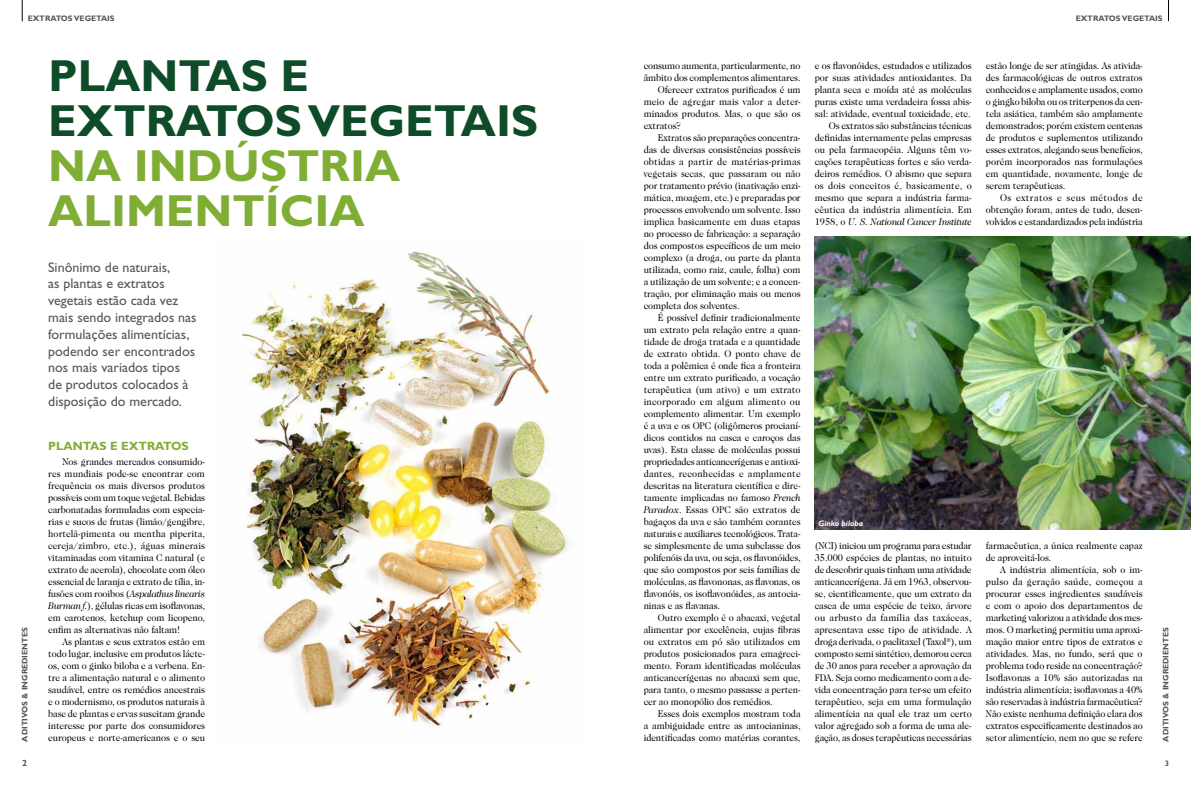
<style>
.page{position:relative;width:1191px;height:794px;background:#fff}
.page>*{position:absolute;margin:0;border:0;box-sizing:border-box;transform-origin:0 0}
.t1{font:700 45px/45px "Gill Sans";color:#0d4b29}
.t2{font:700 45px/45px "Gill Sans";color:#80ae35}
.t3{font:14px/16.8px "Gill Sans";color:#58585a}
.t4{font:700 12px "Gill Sans";color:#80ae35}
.t5{font:10px/12px "Caslon 224 IT Cby BT";letter-spacing:-.01em;color:#000;text-align:justify;scale:.93 1}
.t6{font:10px "Caslon 224 IT Cby BT";letter-spacing:.015em;color:#000;scale:.93 1}
.t7{font:10px "Caslon 224 IT Cby BT";letter-spacing:.02em;color:#000;scale:.93 1}
.t8{font:700 9px "Gill Sans";color:#58585a}
.t9{font:700 8px "Gill Sans";color:#58585a}
.t10{font:italic 700 8px "Gill Sans";color:#fff}
.s1{font-style:italic}
</style>
<div class="page">
<svg style="left:22px;top:0;width:1px;height:21px"></svg>
<svg style="left:1168px;top:0;width:1px;height:21px"></svg>
<img style="left:242px;top:251px;width:326px;height:476px">
<img style="left:814px;top:237px;width:377px;height:292px">
<p class="t9" style="left:28px;top:14px;width:19px">EXTRATOS</p>
<p class="t9" style="left:74px;top:14px;width:7px">VEGETAIS</p>
<p class="t9" style="left:1075px;top:14px;width:19px">EXTRATOS</p>
<p class="t9" style="left:1121px;top:14px;width:7px">VEGETAIS</p>
<p class="t9" style="left:20px;top:741px;width:116px;rotate:-90deg">ADITIVOS &amp; INGREDIENTES</p>
<p class="t8" style="left:22px;top:757px;width:6px">2</p>
<h1 class="t1" style="left:48px;top:53px;width:491px">PLANTAS E<br>EXTRATOS VEGETAIS</h1>
<h1 class="t2" style="left:48px;top:143px;width:353px">NA INDÚSTRIA<br>ALIMENTÍCIA</h1>
<h2 class="t3" style="left:48px;top:258px;width:150px">Sinônimo de naturais,<br>as plantas e extratos vegetais estão cada vez mais sendo integrados nas formulações alimentícias, podendo ser encontrados nos mais variados tipos de produtos colocados à disposição do mercado.</h2>
<p class="t4" style="left:48px;top:439px;width:25px">PLANTAS</p>
<p class="t4" style="left:110px;top:439px;width:38px">E EXTRATOS</p>
<p class="t5" style="left:48px;top:455px;width:170px;text-indent:14px">Nos grandes mercados consumido&shy;res mundiais pode-se encontrar com frequência os mais diversos produtos possíveis com um toque vegetal. Bebidas carbonatadas formuladas com especia&shy;rias e sucos de frutas (limão/gengibre, hortelã-pimenta ou mentha piperita, cereja/zimbro, etc.), águas minerais vitaminadas com vitamina C natural (e extrato de acerola), chocolate com óleo essencial de laranja e extrato de tília, in&shy;fusões com rooibos (<span class="s1">Aspalathus linearis Burman f.</span>), gélulas ricas em isoflavonas, em carotenos, ketchup com licopeno, enfim as alternativas não faltam!</p>
<p class="t5" style="left:48px;top:635px;width:170px;text-indent:14px">As plantas e seus extratos estão em todo lugar, inclusive em produtos lácte&shy;os, com o ginko biloba e a verbena. En&shy;tre a alimentação natural e o alimento saudável, entre os remédios ancestrais e o modernismo, os produtos naturais à base de plantas e ervas suscitam grande interesse por parte dos consumidores europeus e norte-americanos e o seu</p>
<p class="t5" style="left:644px;top:59px;width:170px">consumo aumenta, particularmente, no</p>
<p class="t5" style="left:644px;top:71px;width:170px">âmbito dos complementos alimentares.</p>
<p class="t5" style="left:658px;top:83px;width:155px">Oferecer extratos purificados é um</p>
<p class="t6" style="left:644px;top:95px;width:170px">meio de agregar mais valor a deter-</p>
<p class="t5" style="left:644px;top:107px;width:170px">minados produtos. Mas, o que são os</p>
<p class="t5" style="left:644px;top:119px;width:41px">extratos?</p>
<p class="t5" style="left:658px;top:131px;width:155px">Extratos são preparações concentra-</p>
<p class="t5" style="left:644px;top:143px;width:170px">das de diversas consistências possíveis</p>
<p class="t7" style="left:644px;top:155px;width:170px">obtidas a partir de matérias-primas</p>
<p class="t5" style="left:644px;top:167px;width:170px">vegetais secas, que passaram ou não</p>
<p class="t5" style="left:644px;top:179px;width:170px">por tratamento prévio (inativação enzi-</p>
<p class="t5" style="left:644px;top:191px;width:170px">mática, moagem, etc.) e preparadas por</p>
<p class="t5" style="left:644px;top:203px;width:170px">processos envolvendo um solvente. Isso</p>
<p class="t5" style="left:644px;top:215px;width:170px">implica basicamente em duas etapas</p>
<p class="t5" style="left:644px;top:227px;width:170px">no processo de fabricação: a separação</p>
<p class="t5" style="left:644px;top:239px;width:170px">dos compostos específicos de um meio</p>
<p class="t5" style="left:644px;top:251px;width:170px">complexo (a droga, ou parte da planta</p>
<p class="t5" style="left:644px;top:263px;width:170px">utilizada, como raiz, caule, folha) com</p>
<p class="t5" style="left:644px;top:275px;width:170px">a utilização de um solvente; e a concen-</p>
<p class="t5" style="left:644px;top:287px;width:170px">tração, por eliminação mais ou menos</p>
<p class="t5" style="left:644px;top:299px;width:105px">completa dos solventes.</p>
<p class="t5" style="left:658px;top:311px;width:155px">É possível definir tradicionalmente</p>
<p class="t5" style="left:644px;top:323px;width:170px">um extrato pela relação entre a quan-</p>
<p class="t5" style="left:644px;top:335px;width:170px">tidade de droga tratada e a quantidade</p>
<p class="t5" style="left:644px;top:347px;width:170px">de extrato obtida. O ponto chave de</p>
<p class="t5" style="left:644px;top:359px;width:170px">toda a polêmica é onde fica a fronteira</p>
<p class="t5" style="left:644px;top:371px;width:170px">entre um extrato purificado, a vocação</p>
<p class="t5" style="left:644px;top:383px;width:170px">terapêutica (um ativo) e um extrato</p>
<p class="t7" style="left:644px;top:395px;width:170px">incorporado em algum alimento ou</p>
<p class="t5" style="left:644px;top:407px;width:170px">complemento alimentar. Um exemplo</p>
<p class="t5" style="left:644px;top:419px;width:170px">é a uva e os OPC (oligômeros procianí-</p>
<p class="t5" style="left:644px;top:431px;width:170px">dicos contidos na casca e caroços das</p>
<p class="t5" style="left:644px;top:443px;width:170px">uvas). Esta classe de moléculas possui</p>
<p class="t5" style="left:644px;top:455px;width:170px">propriedades anticancerígenas e antioxi-</p>
<p class="t6" style="left:644px;top:467px;width:170px">dantes, reconhecidas e amplamente</p>
<p class="t5" style="left:644px;top:479px;width:170px">descritas na literatura científica e dire-</p>
<p class="t5" style="left:644px;top:491px;width:170px">tamente implicadas no famoso <span class="s1">French</span></p>
<p class="t5" style="left:644px;top:503px;width:170px"><span class="s1">Paradox</span>. Essas OPC são extratos de</p>
<p class="t5" style="left:644px;top:515px;width:170px">bagaços da uva e são também corantes</p>
<p class="t5" style="left:644px;top:527px;width:170px">naturais e auxiliares tecnológicos. Trata-</p>
<p class="t5" style="left:644px;top:539px;width:170px">se simplesmente de uma subclasse dos</p>
<p class="t5" style="left:644px;top:551px;width:170px">polifenóis da uva, ou seja, os flavonóides,</p>
<p class="t5" style="left:644px;top:563px;width:170px">que são compostos por seis famílias de</p>
<p class="t5" style="left:644px;top:575px;width:170px">moléculas, as flavononas, as flavonas, os</p>
<p class="t5" style="left:644px;top:587px;width:170px">flavonóis, os isoflavonóides, as antocia-</p>
<p class="t5" style="left:644px;top:599px;width:84px">ninas e as flavanas.</p>
<p class="t5" style="left:658px;top:611px;width:155px">Outro exemplo é o abacaxi, vegetal</p>
<p class="t5" style="left:644px;top:623px;width:170px">alimentar por excelência, cujas fibras</p>
<p class="t5" style="left:644px;top:635px;width:170px">ou extratos em pó são utilizados em</p>
<p class="t5" style="left:644px;top:647px;width:170px">produtos posicionados para emagreci-</p>
<p class="t5" style="left:644px;top:659px;width:170px">mento. Foram identificadas moléculas</p>
<p class="t5" style="left:644px;top:671px;width:170px">anticancerígenas no abacaxi sem que,</p>
<p class="t5" style="left:644px;top:683px;width:170px">para tanto, o mesmo passasse a perten-</p>
<p class="t5" style="left:644px;top:695px;width:140px">cer ao monopólio dos remédios.</p>
<p class="t5" style="left:658px;top:707px;width:155px">Esses dois exemplos mostram toda</p>
<p class="t5" style="left:644px;top:719px;width:170px">a ambiguidade entre as antocianinas,</p>
<p class="t5" style="left:644px;top:731px;width:170px">identificadas como matérias corantes,</p>
<p class="t5" style="left:814px;top:59px;width:170px;text-align:right">e os flavonóides, estudados e utilizados por suas atividades antioxidantes. Da planta seca e moída até as moléculas puras existe uma verdadeira fossa abis&shy;sal: atividade, eventual toxicidade, etc.<br>Os extratos são substâncias técnicas definidas internamente pelas empresas ou pela farmacopéia. Alguns têm vo&shy;cações terapêuticas fortes e são verda&shy;deiros remédios. O abismo que separa os dois conceitos é, basicamente, o mesmo que separa a indústria farma&shy;cêutica da indústria alimentícia. Em 1958, o <span class="s1">U. S. National Cancer Institute</span></p>
<p class="t5" style="left:986px;top:59px;width:170px">estão longe de ser atingidas. As ativida&shy;des farmacológicas de outros extratos conhecidos e amplamente usados, como o gingko biloba ou os triterpenos da cen&shy;tela asiática, também são amplamente demonstrados; porém existem centenas de produtos e suplementos utilizando esses extratos, alegando seus benefícios, porém incorporados nas formulações em quantidade, novamente, longe de serem terapêuticas.</p>
<p class="t5" style="left:986px;top:191px;width:170px;text-indent:14px">Os extratos e seus métodos de obtenção foram, antes de tudo, desen&shy;volvidos e estandardizados pela indústria</p>
<p class="t10" style="left:818px;top:519px;width:46px">Ginko biloba</p>
<p class="t5" style="left:814px;top:539px;width:170px">(NCI) iniciou um programa para estudar 35.000 espécies de plantas, no intuito de descobrir quais tinham uma atividade anticancerígena. Já em 1963, observou&shy;se, cientificamente, que um extrato da casca de uma espécie de teixo, árvore ou arbusto da família das taxáceas, apresentava esse tipo de atividade. A droga derivada, o paclitaxel (Taxol<sup>®</sup>), um composto semi sintético, demorou cerca de 30 anos para receber a aprovação da FDA. Seja como medicamento com a de&shy;vida concentração para ter-se um efeito terapêutico, seja em uma formulação alimentícia na qual ele traz um certo valor agregado sob a forma de uma ale&shy;gação, as doses terapêuticas necessárias</p>
<p class="t5" style="left:986px;top:539px;width:170px">farmacêutica, a única realmente capaz de aproveitá-los.</p>
<p class="t5" style="left:986px;top:563px;width:170px;text-indent:14px">A indústria alimentícia, sob o im&shy;pulso da geração saúde, começou a procurar esses ingredientes saudáveis e com o apoio dos departamentos de marketing valorizou a atividade dos mes&shy;mos. O marketing permitiu uma aproxi&shy;mação maior entre tipos de extratos e atividades. Mas, no fundo, será que o problema todo reside na concentração?<br>Isoflavonas a 10% são autorizadas na indústria alimentícia; isoflavonas a 40% são reservadas à indústria farmacêutica?<br>Não existe nenhuma definição clara dos extratos especificamente destinados ao setor alimentício, nem no que se refere</p>
<p class="t9" style="left:1161px;top:741px;width:116px;rotate:-90deg">ADITIVOS &amp; INGREDIENTES</p>
<p class="t9" style="left:1164px;top:758px;width:6px">3</p>
</div>
